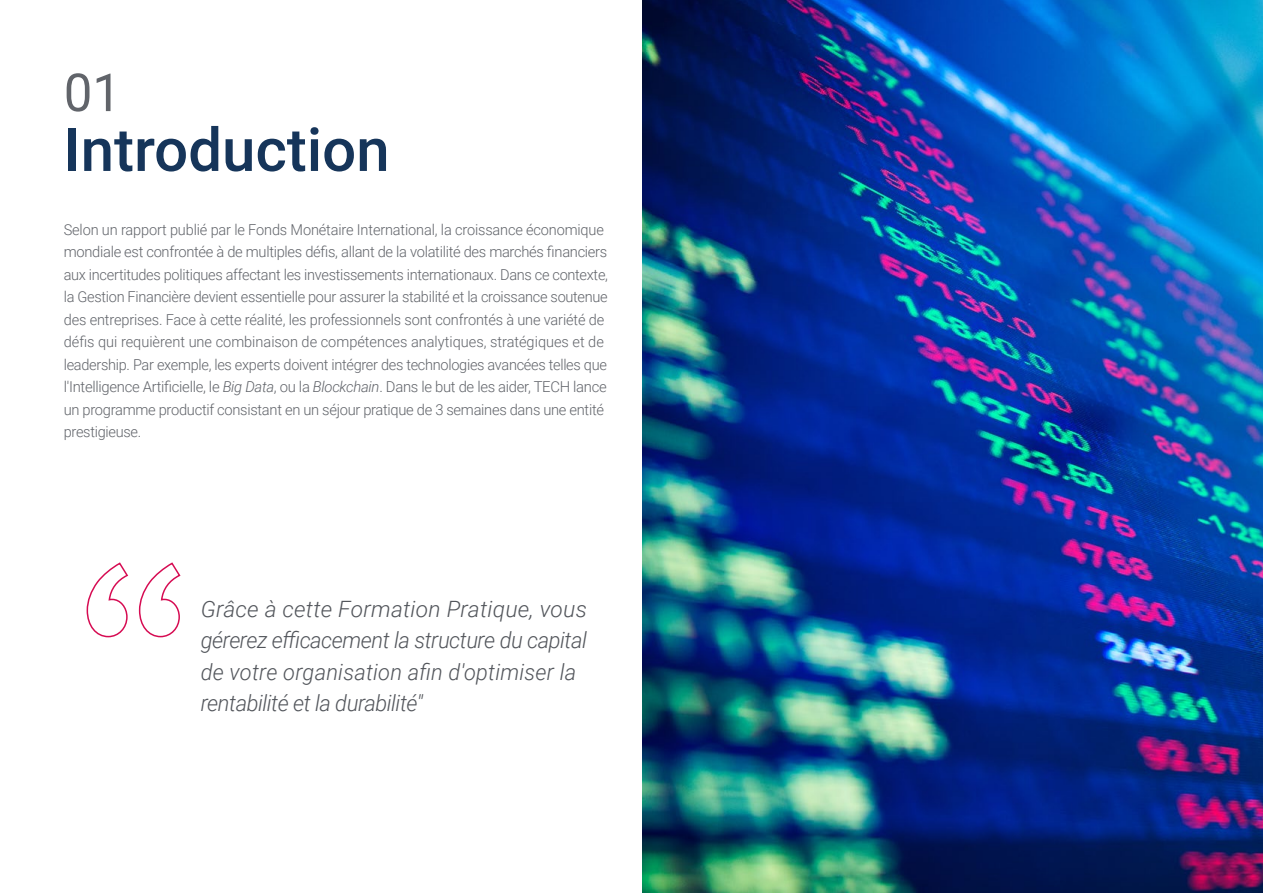
<style>
.page{position:relative;width:1263px;height:893px;background:#fff}
.page>*{position:absolute;margin:0;border:0;box-sizing:border-box;transform-origin:0 0}
.t1{font:500 60px "Roboto";color:#16355a}
.t2{font:52.5px "Roboto";color:#61646a}
.t3{font:italic 300 22.5px/31.5px "Roboto";letter-spacing:-.01em;color:#52555b}
.t4{font:300 15px/22.5px "Roboto";letter-spacing:-.02em;color:#61646a}
.s1{font-style:italic}
</style>
<div class="page">
<svg style="left:86px;top:562px;width:95px;height:76px"></svg>
<img style="left:642px;top:0;width:621px;height:893px">
<h2 class="t2" style="left:64px;top:56px;width:59px">01</h2>
<h1 class="t1" style="left:64px;top:108px;width:327px">Introduction</h1>
<p class="t4" style="left:64px;top:217px;width:546px">Selon un rapport publié par le Fonds Monétaire International, la croissance économique mondiale est confrontée à de multiples défis, allant de la volatilité des marchés financiers aux incertitudes politiques affectant les investissements internationaux. Dans ce contexte, la Gestion Financière devient essentielle pour assurer la stabilité et la croissance soutenue des entreprises. Face à cette réalité, les professionnels sont confrontés à une variété de défis qui requièrent une combinaison de compétences analytiques, stratégiques et de leadership. Par exemple, les experts doivent intégrer des technologies avancées telles que l'Intelligence Artificielle, le <span class="s1">Big Data</span>, ou la <span class="s1">Blockchain</span>. Dans le but de les aider, TECH lance un programme productif consistant en un séjour pratique de 3 semaines dans une entité prestigieuse.</p>
<h3 class="t3" style="left:201px;top:592px;width:388px">Grâce à cette Formation Pratique, vous gérerez efficacement la structure du capital de votre organisation afin d'optimiser la rentabilité et la durabilité"</h3>
</div>
